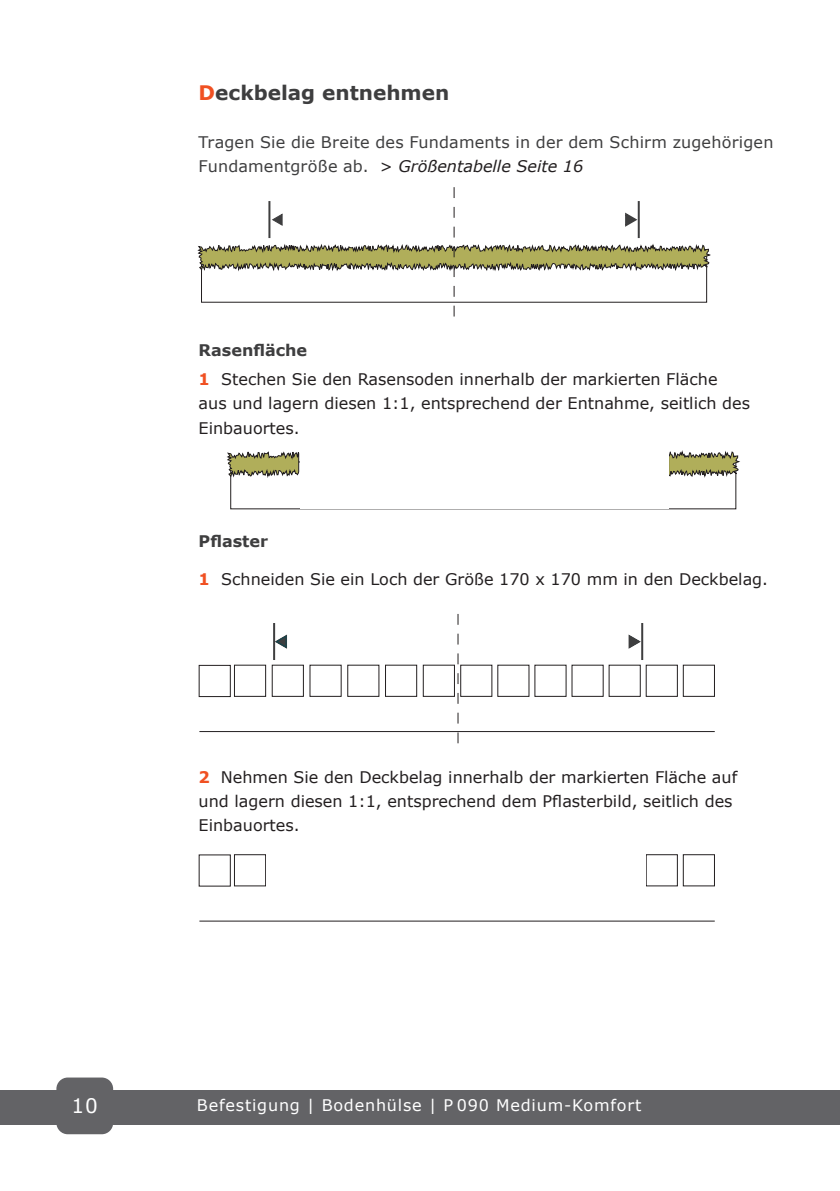
<style>
.page{position:relative;width:840px;height:1191px;background:#fff}
.page>*{position:absolute;margin:0;border:0;box-sizing:border-box;transform-origin:0 0}
.ü1{font:700 20px "Verdana";color:#3e3e3f}
.t1{font:20px "Verdana";color:#fff}
.text{font:16px/24px "Verdana";color:#231f20}
.NEU_TEXT{font:16px/24px "Verdana";letter-spacing:.01em;color:#3e3e3f}
.t2{font:16px "Verdana";letter-spacing:.05em;color:#fff}
.ü2{font:700 16px "Verdana";color:#3e3e3f}
.text-2{font:700 16px "Verdana";color:#3e3e3f}
.s1{color:#f05022}
.s2{color:#231f20}
.s3{font-style:italic;color:#231f20}
.s4{font-weight:700;color:#f05022}
</style>
<div class="page">
<div style="left:0;top:1090px;width:839px;height:34px;background:#636366"></div>
<div style="left:56px;top:1077px;width:57px;height:57px;background:#636366;border-radius:11px"></div>
<svg style="left:198px;top:187px;width:513px;height:129px"></svg>
<svg style="left:227px;top:451px;width:512px;height:56px"></svg>
<div style="left:299px;top:448px;width:369px;height:60px;background:#fff"></div>
<svg style="left:199px;top:614px;width:515px;height:129px"></svg>
<svg style="left:199px;top:862px;width:515px;height:25px"></svg>
<div style="left:234px;top:854px;width:31px;height:32px;background:#fff"></div>
<div style="left:234px;top:854px;width:32px;height:32px;border:1px solid #231f20"></div>
<div style="left:199px;top:855px;width:31px;height:31px;background:#fff"></div>
<div style="left:683px;top:854px;width:31px;height:32px;background:#fff"></div>
<div style="left:682px;top:854px;width:32px;height:32px;border:1px solid #231f20"></div>
<div style="left:645px;top:854px;width:32px;height:32px;background:#fff"></div>
<div style="left:266px;top:852px;width:379px;height:68px;background:#fff"></div>
<hr style="left:199px;top:920px;width:515px;height:1px;background:#231f20">
<p class="ü1" style="left:198px;top:79px;width:252px"><span class="s1">D</span>eckbelag entnehmen</p>
<p class="NEU_TEXT" style="left:198px;top:130px;width:576px">Tragen Sie die Breite des Fundaments in der dem Schirm zugehörigen<br>Fundamentgröße ab. <span class="s2">&gt;</span> <span class="s3">Größentabelle Seite 16</span></p>
<p class="ü2" style="left:198px;top:339px;width:110px">Rasenfläche</p>
<p class="text" style="left:198px;top:367px;width:552px"><span class="s4">1</span> Stechen Sie den Rasensoden innerhalb der markierten Fläche<br>aus und lagern diesen 1:1, entsprechend der Entnahme, seitlich des<br>Einbauortes.</p>
<p class="text-2" style="left:198px;top:530px;width:71px">Pflaster</p>
<p class="text" style="left:198px;top:567px;width:570px"><span class="s4">1</span> Schneiden Sie ein Loch der Größe 170 x 170 mm in den Deckbelag.</p>
<p class="text" style="left:198px;top:764px;width:540px"><span class="s4">2</span> Nehmen Sie den Deckbelag innerhalb der markierten Fläche auf und lagern diesen 1:1, entsprechend dem Pflasterbild, seitlich des<br>Einbauortes.</p>
<p class="t1" style="left:71px;top:1092px;width:28px">10</p>
<p class="t2" style="left:197px;top:1094px;width:445px">Befestigung | Bodenhülse | P 090 Medium-Komfort</p>
</div>
